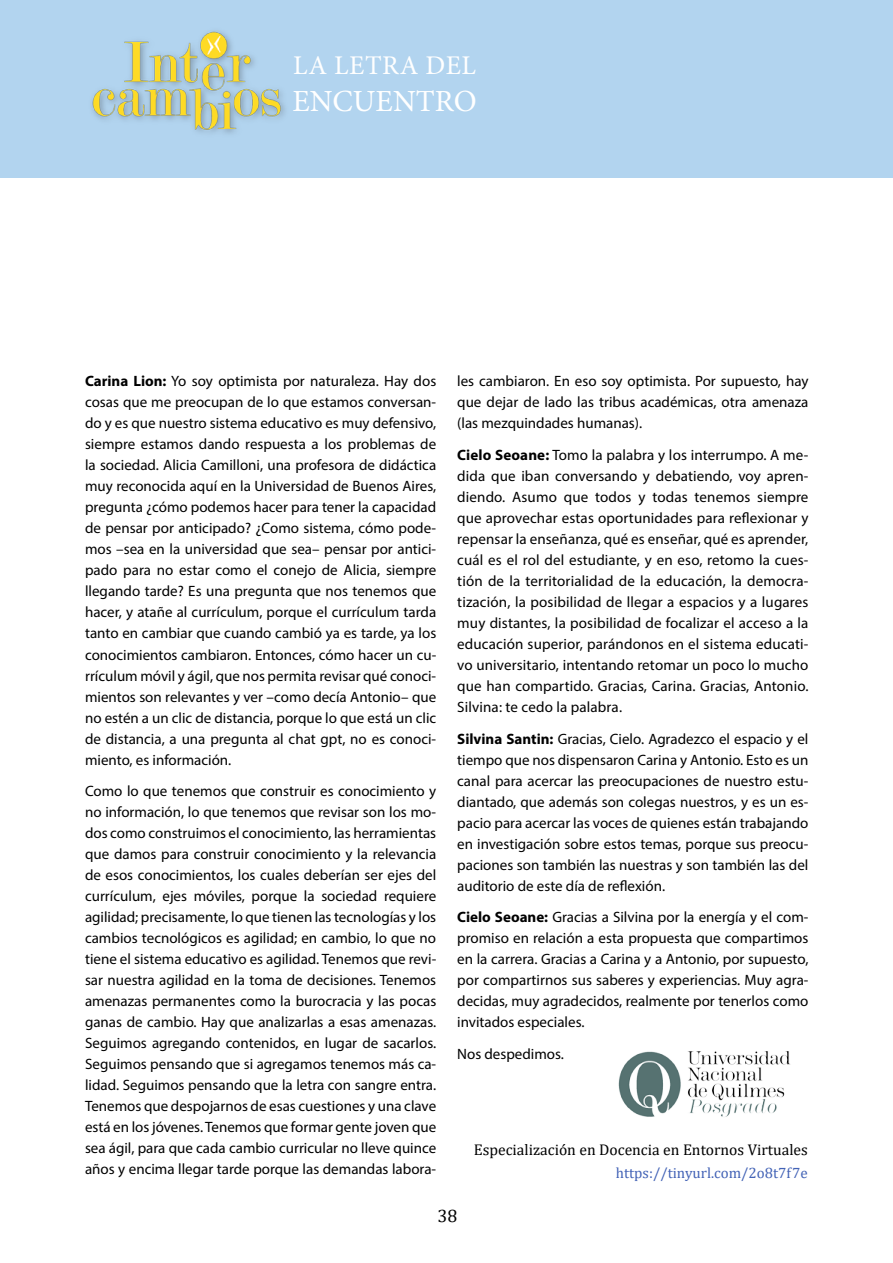
<style>
.page{position:relative;width:893px;height:1263px;background:#fff}
.page>*{position:absolute;margin:0;border:0;box-sizing:border-box;transform-origin:0 0}
.t1{font:30.75px "Minion Pro";color:#fff}
.t2{font:27px "Minion Pro";letter-spacing:.02em;color:#fff}
.t3{font:18px "Cambria";color:#000}
.t4{font:15.6px "Cambria";color:#000}
.t5{font:15px/21px "Myriad Pro";color:#000;text-align:justify}
.t6{font:15px "Cambria";color:#4363b6}
.s1{font-weight:700}
</style>
<div class="page">
<div style="left:0;top:0;width:893px;height:177px;background:#b2d4ef"></div>
<img style="left:92px;top:31px;width:193px;height:103px">
<img style="left:618px;top:1051px;width:173px;height:66px">
<h2 class="t2" style="left:293px;top:48px;width:185px">LA LETRA DEL</h2>
<h1 class="t1" style="left:292px;top:81px;width:186px">ENCUENTRO</h1>
<p class="t5" style="left:85px;top:371px;width:353px"><span class="s1">Carina Lion:</span> Yo soy optimista por naturaleza. Hay dos cosas que me preocupan de lo que estamos conversan&shy;do y es que nuestro sistema educativo es muy defensivo, siempre estamos dando respuesta a los problemas de la sociedad. Alicia Camilloni, una profesora de didáctica muy reconocida aquí en la Universidad de Buenos Aires, pregunta ¿cómo podemos hacer para tener la capacidad de pensar por anticipado? ¿Como sistema, cómo pode&shy;mos –sea en la universidad que sea– pensar por antici&shy;pado para no estar como el conejo de Alicia, siempre llegando tarde? Es una pregunta que nos tenemos que hacer, y atañe al currículum, porque el currículum tarda tanto en cambiar que cuando cambió ya es tarde, ya los conocimientos cambiaron. Entonces, cómo hacer un cu&shy;rrículum móvil y ágil, que nos permita revisar qué conoci&shy;mientos son relevantes y ver –como decía Antonio– que no estén a un clic de distancia, porque lo que está un clic de distancia, a una pregunta al chat gpt, no es conoci&shy;miento, es información.</p>
<p class="t5" style="left:85px;top:780px;width:353px">Como lo que tenemos que construir es conocimiento y no información, lo que tenemos que revisar son los mo&shy;dos como construimos el conocimiento, las herramientas que damos para construir conocimiento y la relevancia de esos conocimientos, los cuales deberían ser ejes del currículum, ejes móviles, porque la sociedad requiere agilidad; precisamente, lo que tienen las tecnologías y los cambios tecnológicos es agilidad; en cambio, lo que no tiene el sistema educativo es agilidad. Tenemos que revi&shy;sar nuestra agilidad en la toma de decisiones. Tenemos amenazas permanentes como la burocracia y las pocas ganas de cambio. Hay que analizarlas a esas amenazas.<br>Seguimos agregando contenidos, en lugar de sacarlos.<br>Seguimos pensando que si agregamos tenemos más ca&shy;lidad. Seguimos pensando que la letra con sangre entra.<br>Tenemos que despojarnos de esas cuestiones y una clave está en los jóvenes. Tenemos que formar gente joven que sea ágil, para que cada cambio curricular no lleve quince años y encima llegar tarde porque las demandas labora-</p>
<p class="t5" style="left:457px;top:371px;width:353px">les cambiaron. En eso soy optimista. Por supuesto, hay que dejar de lado las tribus académicas, otra amenaza (las mezquindades humanas).</p>
<p class="t5" style="left:457px;top:444px;width:353px"><span class="s1">Cielo Seoane:</span> Tomo la palabra y los interrumpo. A me&shy;dida que iban conversando y debatiendo, voy apren&shy;diendo. Asumo que todos y todas tenemos siempre que aprovechar estas oportunidades para reflexionar y repensar la enseñanza, qué es enseñar, qué es aprender, cuál es el rol del estudiante, y en eso, retomo la cues&shy;tión de la territorialidad de la educación, la democra&shy;tización, la posibilidad de llegar a espacios y a lugares muy distantes, la posibilidad de focalizar el acceso a la educación superior, parándonos en el sistema educati&shy;vo universitario, intentando retomar un poco lo mucho que han compartido. Gracias, Carina. Gracias, Antonio.<br>Silvina: te cedo la palabra.</p>
<p class="t5" style="left:457px;top:728px;width:353px"><span class="s1">Silvina Santin:</span> Gracias, Cielo. Agradezco el espacio y el tiempo que nos dispensaron Carina y Antonio. Esto es un canal para acercar las preocupaciones de nuestro estu&shy;diantado, que además son colegas nuestros, y es un es&shy;pacio para acercar las voces de quienes están trabajando en investigación sobre estos temas, porque sus preocu&shy;paciones son también las nuestras y son también las del auditorio de este día de reflexión.</p>
<p class="t5" style="left:457px;top:906px;width:353px"><span class="s1">Cielo Seoane:</span> Gracias a Silvina por la energía y el com&shy;promiso en relación a esta propuesta que compartimos en la carrera. Gracias a Carina y a Antonio, por supuesto, por compartirnos sus saberes y experiencias. Muy agra&shy;decidas, muy agradecidos, realmente por tenerlos como invitados especiales.</p>
<p class="t5" style="left:457px;top:1043px;width:108px">Nos despedimos.</p>
<p class="t4" style="left:474px;top:1141px;width:336px">Especialización en Docencia en Entornos Virtuales</p>
<p class="t6" style="left:616px;top:1164px;width:194px">https://tinyurl.com/2o8t7f7e</p>
<p class="t3" style="left:438px;top:1205px;width:21px">38</p>
</div>
